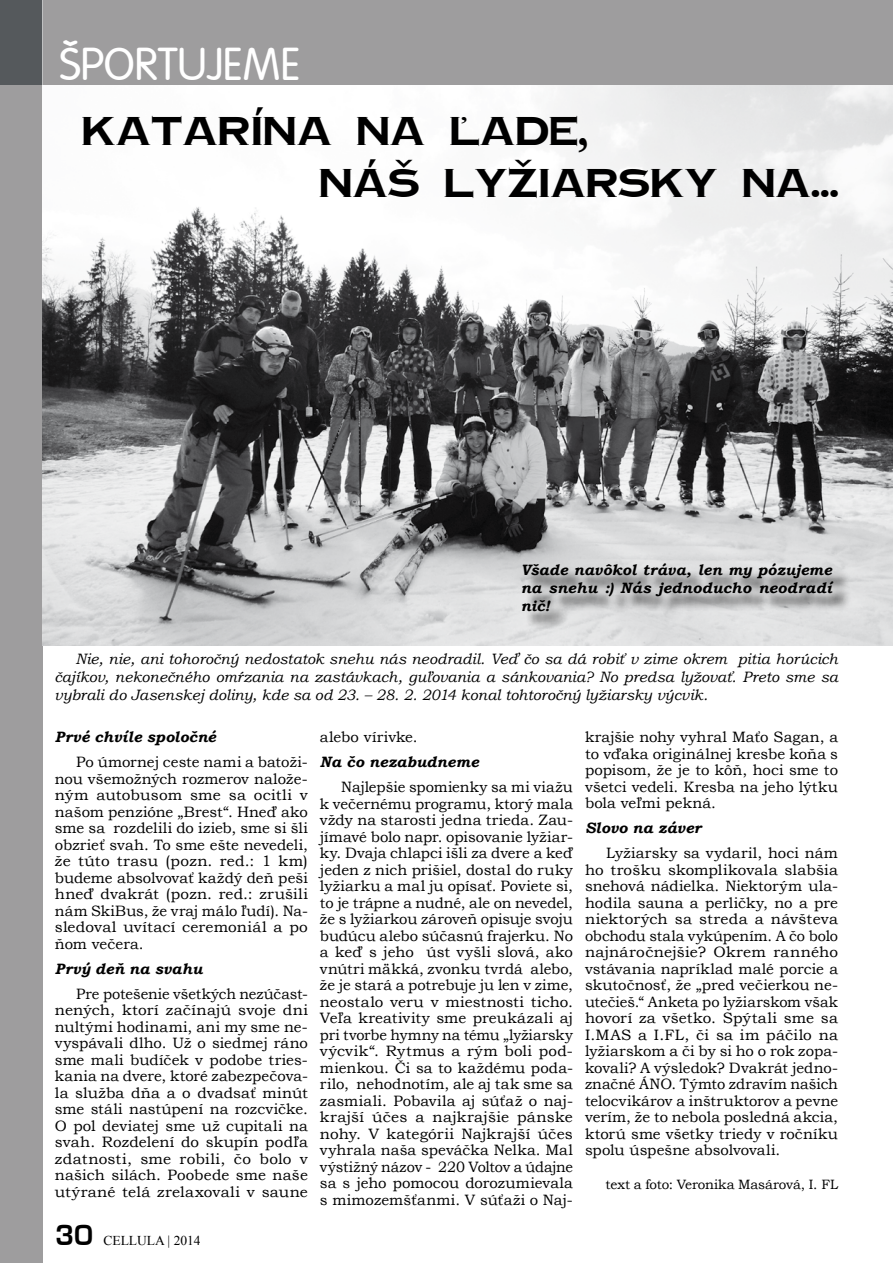
<style>
.page{position:relative;width:893px;height:1263px;background:#fff}
.page>*{position:absolute;margin:0;border:0;box-sizing:border-box;transform-origin:0 0}
.t1{font:45px "Vogue CE";color:#fff}
.t2{font:34.5px/51.4px "Copper Pot CE Bold";color:#000}
.t3{font:15px/16.5px "Bookman Old Style";letter-spacing:.005em;color:#000;text-align:justify}
.t4{font:italic 15px/18px "Bookman Old Style";color:#000;text-align:justify}
.t5{font:italic 700 15px/18px "Bookman Old Style";letter-spacing:.01em;color:#000;text-align:justify}
.t6{font:13.5px "Bookman Old Style";letter-spacing:-.01em;color:#000}
.t7{font:13.5px "Times New Roman";color:#000}
.s1{font-family:"Euromode CE Bold";font-size:27px}
</style>
<div class="page">
<div style="left:43px;top:0;width:850px;height:85px;background:#9e9d9e"></div>
<div style="left:0;top:85px;width:43px;height:1178px;background:#9e9d9e"></div>
<div style="left:0;top:0;width:43px;height:85px;background:#55595c"></div>
<img style="left:43px;top:85px;width:850px;height:560px">
<div style="left:524px;top:565px;width:326px;height:64px;background:#000;opacity:.75"></div>
<h1 class="t1" style="left:60px;top:38px;width:238px">ŠPORTUJEME</h1>
<h2 class="t2" style="left:319px;top:105px;width:522px;text-indent:-237px">KATARÍNA NA ĽADE,<br>NÁŠ LYŽIARSKY NA...</h2>
<p class="t5" style="left:521px;top:561px;width:313px">Všade navôkol tráva, len my pózujeme na snehu :) Nás jednoducho neodradí nič!</p>
<p class="t4" style="left:54px;top:650px;width:785px;text-indent:21px">Nie, nie, ani tohoročný nedostatok snehu nás neodradil. Veď čo sa dá robiť v zime okrem pitia horúcich čajíkov, nekonečného omŕzania na zastávkach, guľovania a sánkovania? No predsa lyžovať. Preto sme sa vybrali do Jasenskej doliny, kde sa od 23. – 28. 2. 2014 konal tohtoročný lyžiarsky výcvik.</p>
<p class="t5" style="left:55px;top:728px;width:163px">Prvé chvíle spoločné</p>
<p class="t3" style="left:55px;top:754px;width:255px;text-indent:21px">Po úmornej ceste nami a batoži&shy;nou všemožných rozmerov nalože&shy;ným autobusom sme sa ocitli v našom penzióne „Brest“. Hneď ako sme sa rozdelili do izieb, sme si šli obzrieť svah. To sme ešte nevedeli, že túto trasu (pozn. red.: 1 km) budeme absolvovať každý deň peši hneď dvakrát (pozn. red.: zrušili nám SkiBus, že vraj málo ľudí). Na&shy;sledoval uvítací ceremoniál a po ňom večera.</p>
<p class="t5" style="left:55px;top:959px;width:149px">Prvý deň na svahu</p>
<p class="t3" style="left:55px;top:985px;width:255px;text-indent:21px">Pre potešenie všetkých nezúčast&shy;nených, ktorí začínajú svoje dni nultými hodinami, ani my sme ne&shy;vyspávali dlho. Už o siedmej ráno sme mali budíček v podobe tries&shy;kania na dvere, ktoré zabezpečova&shy;la služba dňa a o dvadsať minút sme stáli nastúpení na rozcvičke.<br>O pol deviatej sme už cupitali na svah. Rozdelení do skupín podľa zdatnosti, sme robili, čo bolo v našich silách. Poobede sme naše utýrané telá zrelaxovali v saune</p>
<p class="t7" style="left:55px;top:1232px;width:147px"><span class="s1">30</span> CELLULA | 2014</p>
<p class="t3" style="left:320px;top:729px;width:99px">alebo vírivke.</p>
<p class="t5" style="left:320px;top:753px;width:160px">Na čo nezabudneme</p>
<p class="t3" style="left:320px;top:779px;width:255px;text-indent:21px">Najlepšie spomienky sa mi viažu k večernému programu, ktorý mala vždy na starosti jedna trieda. Zau&shy;jímavé bolo napr. opisovanie lyžiar&shy;ky. Dvaja chlapci išli za dvere a keď jeden z nich prišiel, dostal do ruky lyžiarku a mal ju opísať. Poviete si, to je trápne a nudné, ale on nevedel, že s lyžiarkou zároveň opisuje svoju budúcu alebo súčasnú frajerku. No a keď s jeho úst vyšli slová, ako vnútri mäkká, zvonku tvrdá alebo, že je stará a potrebuje ju len v zime, neostalo veru v miestnosti ticho.<br>Veľa kreativity sme preukázali aj pri tvorbe hymny na tému „lyžiarsky výcvik“. Rytmus a rým boli pod&shy;mienkou. Či sa to každému poda&shy;rilo, nehodnotím, ale aj tak sme sa zasmiali. Pobavila aj súťaž o naj&shy;krajší účes a najkrajšie pánske nohy. V kategórii Najkrajší účes vyhrala naša speváčka Nelka. Mal výstižný názov - 220 Voltov a údajne sa s jeho pomocou dorozumievala s mimozemšťanmi. V súťaži o Naj-</p>
<p class="t3" style="left:585px;top:729px;width:255px">krajšie nohy vyhral Maťo Sagan, a to vďaka originálnej kresbe koňa s popisom, že je to kôň, hoci sme to všetci vedeli. Kresba na jeho lýtku bola veľmi pekná.</p>
<p class="t5" style="left:585px;top:819px;width:118px">Slovo na záver</p>
<p class="t3" style="left:585px;top:845px;width:255px;text-indent:21px">Lyžiarsky sa vydaril, hoci nám ho trošku skomplikovala slabšia snehová nádielka. Niektorým ula&shy;hodila sauna a perličky, no a pre niektorých sa streda a návšteva obchodu stala vykúpením. A čo bolo najnáročnejšie? Okrem ranného vstávania napríklad malé porcie a skutočnosť, že „pred večierkou ne&shy;utečieš.“ Anketa po lyžiarskom však hovorí za všetko. Spýtali sme sa I.MAS a I.FL, či sa im páčilo na lyžiarskom a či by si ho o rok zopa&shy;kovali? A výsledok? Dvakrát jedno&shy;značné ÁNO. Týmto zdravím našich telocvikárov a inštruktorov a pevne verím, že to nebola posledná akcia, ktorú sme všetky triedy v ročníku spolu úspešne absolvovali.</p>
<p class="t6" style="left:605px;top:1175px;width:234px">text a foto: Veronika Masárová, I. FL</p>
</div>
